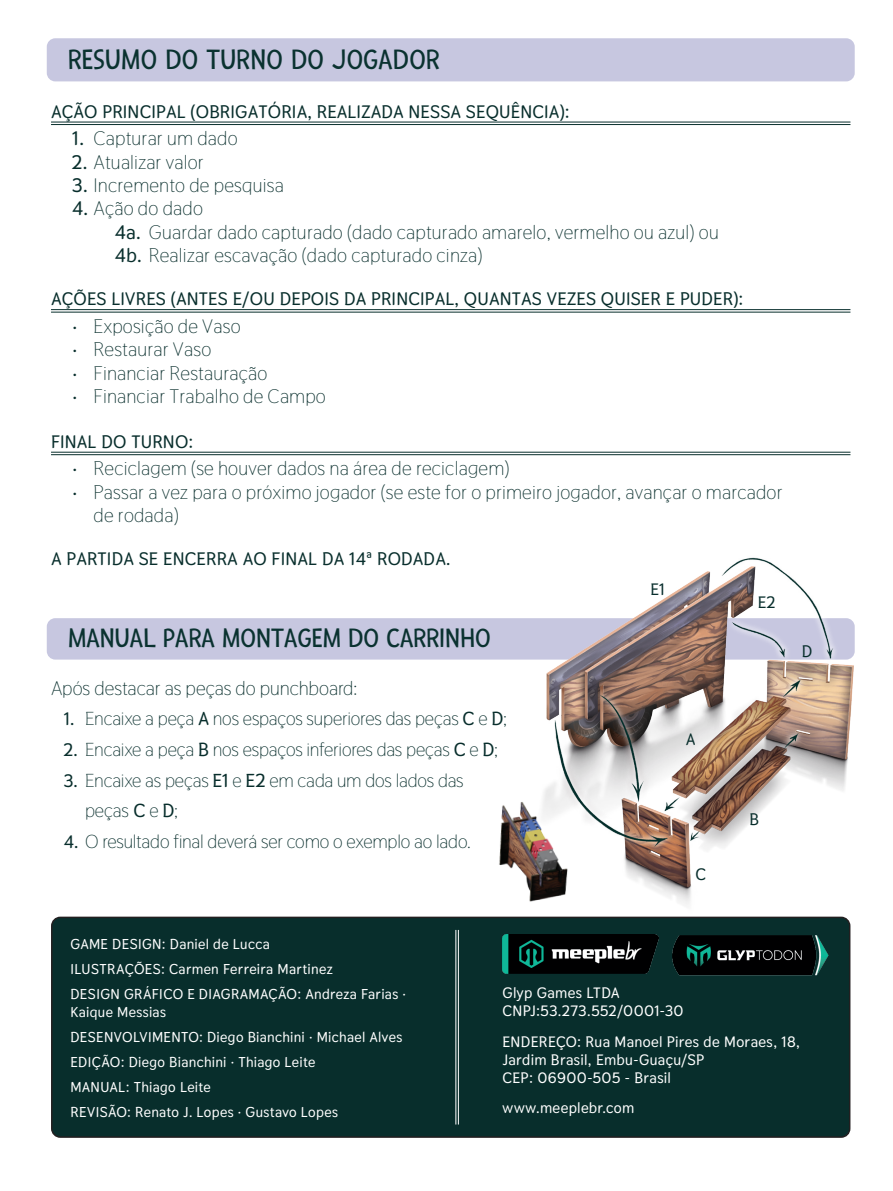
<style>
.page{position:relative;width:893px;height:1191px;background:#fff}
.page>*{position:absolute;margin:0;border:0;box-sizing:border-box;transform-origin:0 0}
.t1{font:30px "Fresca";letter-spacing:.01em;color:#0a3230}
.t2{font:28.5px "Fresca";color:#0a3230}
.t3{font:19.5px/23.4px "Thasadith";letter-spacing:.01em;color:#082e2c}
.t4{font:18.75px/30.8px "Thasadith";letter-spacing:-.01em;color:#082e2c}
.t5{font:700 18px "Thasadith";letter-spacing:.01em;color:#082e2c}
.t6{font:700 16.5px "Thasadith";color:#082e2c}
.t7{font:700 15px/18px "Thasadith";letter-spacing:.02em;color:#fff}
.t8{font:700 14.25px/24.8px "Thasadith";letter-spacing:.02em;color:#fff}
.s1{font-weight:700}
.s2{font-weight:700;font-size:18px}
</style>
<div class="page">
<div style="left:52px;top:917px;width:798px;height:220px;background:#082e2c;border-radius:9px"></div>
<div style="left:51px;top:916px;width:799px;height:221px;border:2px solid #231f20;border-radius:9px"></div>
<img style="left:672px;top:935px;width:157px;height:41px">
<img style="left:502px;top:934px;width:157px;height:39px">
<hr style="left:456px;top:930px;width:1px;height:194px;background:#fff">
<hr style="left:458px;top:930px;width:1px;height:194px;background:#fff">
<div style="left:47px;top:38px;width:808px;height:43px;background:#c7c7e0;border-radius:9px"></div>
<hr style="left:51px;top:122px;width:799px;height:1px;background:#082e2c">
<hr style="left:51px;top:124px;width:799px;height:1px;background:#082e2c">
<hr style="left:51px;top:309px;width:799px;height:1px;background:#082e2c">
<hr style="left:51px;top:312px;width:799px;height:1px;background:#082e2c">
<hr style="left:51px;top:452px;width:799px;height:1px;background:#082e2c">
<hr style="left:51px;top:454px;width:799px;height:1px;background:#082e2c">
<div style="left:47px;top:618px;width:808px;height:41px;background:#c7c7e0;border-radius:9px"></div>
<img style="left:531px;top:557px;width:324px;height:348px">
<img style="left:499px;top:795px;width:72px;height:110px">
<h1 class="t1" style="left:68px;top:43px;width:373px">RESUMO DO TURNO DO JOGADOR</h1>
<p class="t5" style="left:51px;top:96px;width:332px">AÇÃO PRINCIPAL (OBRIGATÓRIA, REALIZADA</p>
<p class="t5" style="left:409px;top:96px;width:163px">NESSA SEQUÊNCIA):</p>
<p class="t3" style="left:72px;top:127px;width:167px"><span class="s1">1.</span> Capturar um dado</p>
<p class="t3" style="left:72px;top:150px;width:133px"><span class="s1">2.</span> Atualizar valor</p>
<p class="t3" style="left:72px;top:174px;width:213px"><span class="s1">3.</span> Incremento de pesquisa</p>
<p class="t3" style="left:115px;top:197px;width:606px;text-indent:-43px"><span class="s1">4.</span> Ação do dado<br><span class="s1">4a.</span> Guardar dado capturado (dado capturado amarelo, vermelho ou azul) ou<br><span class="s1">4b.</span> Realizar escavação (dado capturado cinza)</p>
<p class="t5" style="left:51px;top:284px;width:694px">AÇÕES LIVRES (ANTES E/OU DEPOIS DA PRINCIPAL, QUANTAS VEZES QUISER E PUDER):</p>
<p class="t3" style="left:72px;top:314px;width:170px">• Exposição de Vaso</p>
<p class="t3" style="left:72px;top:338px;width:140px">• Restaurar Vaso</p>
<p class="t3" style="left:72px;top:361px;width:197px">• Financiar Restauração</p>
<p class="t3" style="left:72px;top:385px;width:255px">• Financiar Trabalho de Campo</p>
<p class="t5" style="left:51px;top:426px;width:144px">FINAL DO TURNO:</p>
<p class="t3" style="left:72px;top:457px;width:439px">• Reciclagem (se houver dados na área de reciclagem)</p>
<p class="t3" style="left:94px;top:480px;width:691px;text-indent:-21px">• Passar a vez para o próximo jogador (se este for o primeiro jogador, avançar o marcador de rodada)</p>
<p class="t5" style="left:51px;top:544px;width:362px">A PARTIDA SE ENCERRA AO FINAL DA 14ª RODADA</p>
<p class="t5" style="left:446px;top:544px;width:6px">.</p>
<h2 class="t2" style="left:68px;top:622px;width:424px">MANUAL PARA MONTAGEM DO CARRINHO</h2>
<p class="t3" style="left:51px;top:676px;width:308px">Após destacar as peças do punchboard:</p>
<p class="t4" style="left:64px;top:703px;width:445px"><span class="s2">1.</span> Encaixe a peça <span class="s1">A</span> nos espaços superiores das peças <span class="s1">C</span> e <span class="s1">D</span>;</p>
<p class="t4" style="left:64px;top:734px;width:436px"><span class="s2">2.</span> Encaixe a peça <span class="s1">B</span> nos espaços inferiores das peças <span class="s1">C</span> e <span class="s1">D</span>;</p>
<p class="t4" style="left:85px;top:765px;width:380px;text-indent:-21px"><span class="s2">3.</span> Encaixe as peças <span class="s1">E1</span> e <span class="s1">E2</span> em cada um dos lados das peças <span class="s1">C</span> e <span class="s1">D</span>;</p>
<p class="t4" style="left:64px;top:826px;width:409px"><span class="s2">4.</span> O resultado final deverá ser como o exemplo ao lado.</p>
<p class="t6" style="left:651px;top:575px;width:16px">E1</p>
<p class="t6" style="left:686px;top:725px;width:10px">A</p>
<p class="t6" style="left:695px;top:861px;width:11px">C</p>
<p class="t6" style="left:758px;top:589px;width:19px">E2</p>
<p class="t6" style="left:802px;top:638px;width:10px">D</p>
<p class="t6" style="left:749px;top:805px;width:9px">B</p>
<p class="t8" style="left:70px;top:932px;width:337px">GAME DESIGN: Daniel de Lucca<br>ILUSTRAÇÕES: Carmen Ferreira Martinez<br>DESIGN GRÁFICO E DIAGRAMAÇÃO: Andreza Farias ·</p>
<p class="t8" style="left:70px;top:1000px;width:333px">Kaique Messias<br>DESENVOLVIMENTO: Diego Bianchini · Michael Alves EDIÇÃO: Diego Bianchini · Thiago Leite<br>MANUAL: Thiago Leite<br>REVISÃO: Renato J. Lopes · Gustavo Lopes</p>
<p class="t7" style="left:502px;top:983px;width:183px">Glyp Games LTDA<br>CNPJ:53.273.552/0001-30</p>
<p class="t7" style="left:502px;top:1032px;width:299px">ENDEREÇO: Rua Manoel Pires de Moraes, 18,<br>Jardim Brasil, Embu-Guaçu/SP<br>CEP: 06900-505 - Brasil</p>
<p class="t7" style="left:502px;top:1099px;width:133px">www.meeplebr.com</p>
</div>
